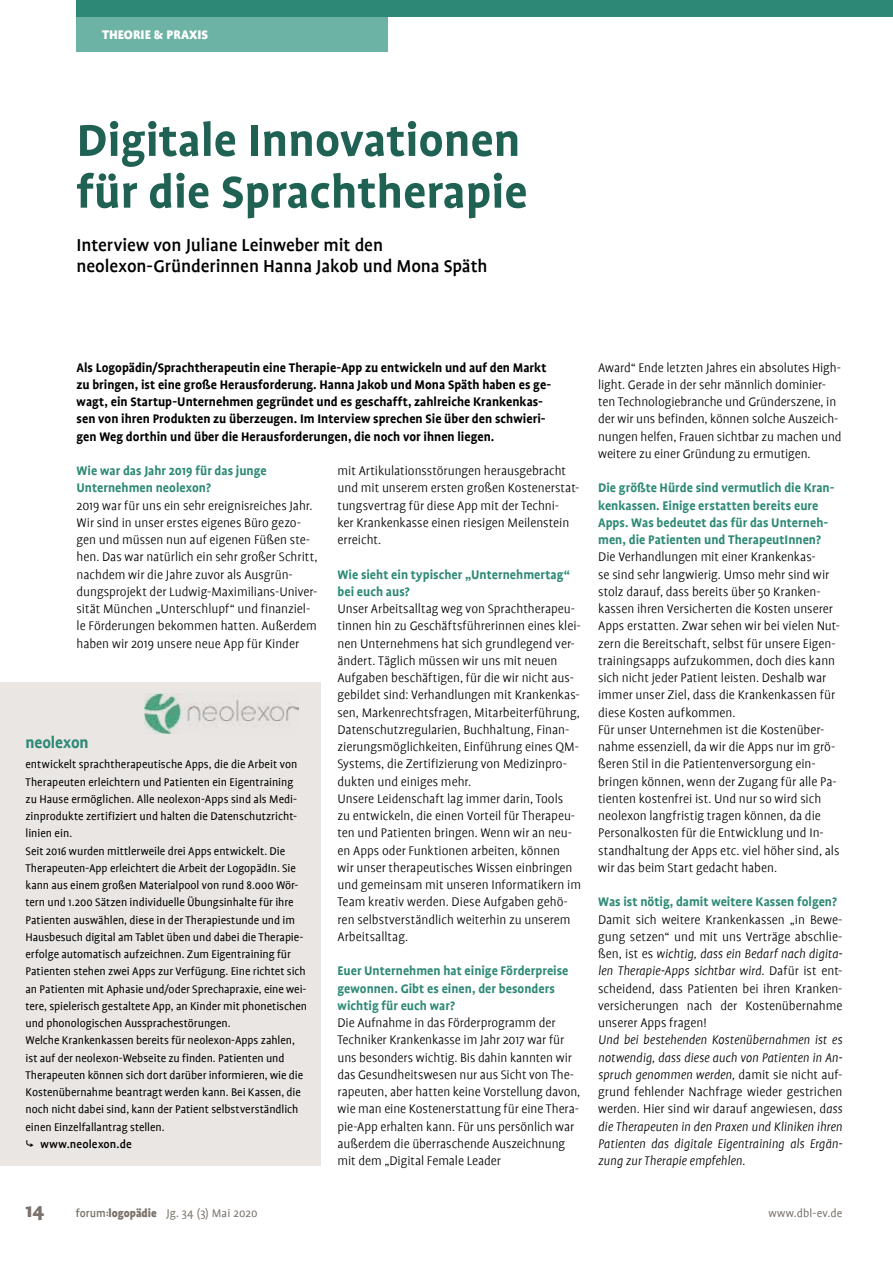
<style>
.page{position:relative;width:893px;height:1263px;background:#fff}
.page>*{position:absolute;margin:0;border:0;box-sizing:border-box;transform-origin:0 0}
.t1{font:700 51px/51.8px "Profile";color:#1f6153}
.t2{font:900 21px "Profile";color:#7b736c}
.t3{font:500 19.5px/21.5px "Profile";letter-spacing:-.005em;color:#000}
.t4{font:700 18px "Profile";letter-spacing:-.01em;color:#2d8976}
.t5{font:300 14.1px/17.2px "Profile";letter-spacing:-.005em;color:#000}
.t6{font:700 14.1px/17.2px "Profile";color:#2d8976}
.t7{font:700 14.1px/17.2px "Profile";color:#000}
.t8{font:italic 300 14.1px/17.2px "Profile";letter-spacing:-.005em;color:#000;text-align:justify}
.t9{font:900 14.1px "Profile";color:#fff}
.t10{font:12.6px/17.2px "Profile";color:#000}
.t11{font:12.6px "Profile";letter-spacing:.01em;color:#7b736c}
.t12{font:500 12.6px "Profile";letter-spacing:.01em;color:#000}
.s1{font-style:italic}
.s2{font-style:normal}
.s3{font-weight:500}
.s4{font-weight:900;font-size:9px}
.s5{font-weight:900}
</style>
<div class="page">
<div style="left:77px;top:0;width:311px;height:51px;background:#6db3a5"></div>
<div style="left:77px;top:0;width:816px;height:17px;background:#2d8976"></div>
<div style="left:0;top:682px;width:320px;height:483px;background:#e9e6e4"></div>
<img style="left:144px;top:693px;width:154px;height:41px">
<p class="t9" style="left:102px;top:27px;width:108px">THEORIE &amp; PRAXIS</p>
<h1 class="t1" style="left:77px;top:114px;width:452px">Digitale Innovationen für die Sprachtherapie</h1>
<h3 class="t3" style="left:77px;top:234px;width:413px">Interview von Juliane Leinweber mit den neolexon-Gründerinnen Hanna Jakob und Mona Späth</h3>
<p class="t7" style="left:77px;top:358px;width:476px">Als Logopädin/Sprachtherapeutin eine Therapie-App zu entwickeln und auf den Markt zu bringen, ist eine große Herausforderung. Hanna Jakob und Mona Späth haben es ge&shy;wagt, ein Startup-Unternehmen gegründet und es geschafft, zahlreiche Krankenkas&shy;sen von ihren Produkten zu überzeugen. Im Interview sprechen Sie über den schwieri&shy;gen Weg dorthin und über die Herausforderungen, die noch vor ihnen liegen.</p>
<p class="t6" style="left:77px;top:462px;width:192px">Wie war das Jahr 2019 für das junge<br>Unternehmen neolexon?</p>
<p class="t5" style="left:77px;top:497px;width:242px">2019 war für uns ein sehr ereignisreiches Jahr.<br>Wir sind in unser erstes eigenes Büro gezo&shy;gen und müssen nun auf eigenen Füßen ste&shy;hen. Das war natürlich ein sehr großer Schritt, nachdem wir die Jahre zuvor als Ausgrün&shy;dungsprojekt der Ludwig-Maximilians-Univer&shy;sität München „Unterschlupf“ und finanziel&shy;le Förderungen bekommen hatten. Außerdem haben wir 2019 unsere neue App für Kinder</p>
<p class="t4" style="left:26px;top:733px;width:65px">neolexon</p>
<p class="t10" style="left:26px;top:756px;width:283px">entwickelt sprachtherapeutische Apps, die die Arbeit von Therapeuten erleichtern und Patienten ein Eigentraining zu Hause ermöglichen. Alle neolexon-Apps sind als Medi&shy;zinprodukte zertifiziert und halten die Datenschutzricht&shy;linien ein.<br>Seit 2016 wurden mittlerweile drei Apps entwickelt. Die Therapeuten-App erleichtert die Arbeit der LogopädIn. Sie kann aus einem großen Materialpool von rund 8.000 Wör&shy;tern und 1.200 Sätzen individuelle Übungsinhalte für ihre Patienten auswählen, diese in der Therapiestunde und im Hausbesuch digital am Tablet üben und dabei die Therapie&shy;erfolge automatisch aufzeichnen. Zum Eigentraining für Patienten stehen zwei Apps zur Verfügung. Eine richtet sich an Patienten mit Aphasie und/oder Sprechapraxie, eine wei&shy;tere, spielerisch gestaltete App, an Kinder mit phonetischen und phonologischen Aussprachestörungen.<br>Welche Krankenkassen bereits für neolexon-Apps zahlen, ist auf der neolexon-Webseite zu finden. Patienten und Therapeuten können sich dort darüber informieren, wie die Kostenübernahme beantragt werden kann. Bei Kassen, die noch nicht dabei sind, kann der Patient selbstverständlich einen Einzelfallantrag stellen.</p>
<p class="t12" style="left:40px;top:1137px;width:93px">www.neolexon.de</p>
<p class="t5" style="left:337px;top:462px;width:243px">mit Artikulationsstörungen herausgebracht und mit unserem ersten großen Kostenerstat&shy;tungsvertrag für diese App mit der Techni-<br>ker Krankenkasse einen riesigen Meilenstein erreicht.</p>
<p class="t6" style="left:337px;top:565px;width:234px">Wie sieht ein typischer „Unternehmertag“ bei euch aus?</p>
<p class="t5" style="left:337px;top:600px;width:245px">Unser Arbeitsalltag weg von Sprachtherapeu&shy;tinnen hin zu Geschäftsführerinnen eines klei&shy;nen Unternehmens hat sich grundlegend ver&shy;ändert. Täglich müssen wir uns mit neuen Aufgaben beschäftigen, für die wir nicht aus&shy;gebildet sind: Verhandlungen mit Krankenkas&shy;sen, Markenrechtsfragen, Mitarbeiterführung, Datenschutzregularien, Buchhaltung, Finan&shy;zierungsmöglichkeiten, Einführung eines QM-Systems, die Zertifizierung von Medizinpro&shy;dukten und einiges mehr.<br>Unsere Leidenschaft lag immer darin, Tools<br>zu entwickeln, die einen Vorteil für Therapeu&shy;ten und Patienten bringen. Wenn wir an neu&shy;en Apps oder Funktionen arbeiten, können<br>wir unser therapeutisches Wissen einbringen und gemeinsam mit unseren Informatikern im Team kreativ werden. Diese Aufgaben gehö&shy;ren selbstverständlich weiterhin zu unserem Arbeitsalltag.</p>
<p class="t6" style="left:337px;top:962px;width:233px">Euer Unternehmen hat einige Förderpreise gewonnen. Gibt es einen, der besonders wichtig für euch war?</p>
<p class="t5" style="left:337px;top:1014px;width:244px">Die Aufnahme in das Förderprogramm der Techniker Krankenkasse im Jahr 2017 war für uns besonders wichtig. Bis dahin kannten wir das Gesundheitswesen nur aus Sicht von The&shy;rapeuten, aber hatten keine Vorstellung davon, wie man eine Kostenerstattung für eine Thera&shy;pie-App erhalten kann. Für uns persönlich war außerdem die überraschende Auszeichnung mit dem „Digital Female Leader</p>
<p class="t5" style="left:598px;top:359px;width:245px">Award“ Ende letzten Jahres ein absolutes High&shy;light. Gerade in der sehr männlich dominier&shy;ten Technologiebranche und Gründerszene, in der wir uns befinden, können solche Auszeich&shy;nungen helfen, Frauen sichtbar zu machen und weitere zu einer Gründung zu ermutigen.</p>
<p class="t6" style="left:598px;top:479px;width:238px">Die größte Hürde sind vermutlich die Kran&shy;kenkassen. Einige erstatten bereits eure Apps. Was bedeutet das für das Unterneh&shy;men, die Patienten und TherapeutInnen?</p>
<p class="t5" style="left:598px;top:548px;width:243px">Die Verhandlungen mit einer Krankenkas-<br>se sind sehr langwierig. Umso mehr sind wir stolz darauf, dass bereits über 50 Kranken&shy;kassen ihren Versicherten die Kosten unserer Apps erstatten. Zwar sehen wir bei vielen Nut&shy;zern die Bereitschaft, selbst für unsere Eigen&shy;trainingsapps aufzukommen, doch dies kann sich nicht jeder Patient leisten. Deshalb war immer unser Ziel, dass die Krankenkassen für diese Kosten aufkommen.<br>Für unser Unternehmen ist die Kostenüber&shy;nahme essenziell, da wir die Apps nur im grö&shy;ßeren Stil in die Patientenversorgung ein&shy;bringen können, wenn der Zugang für alle Pa&shy;tienten kostenfrei ist. Und nur so wird sich neolexon langfristig tragen können, da die Personalkosten für die Entwicklung und In&shy;standhaltung der Apps etc. viel höher sind, als wir das beim Start gedacht haben.</p>
<p class="t6" style="left:598px;top:893px;width:240px">Was ist nötig, damit weitere Kassen folgen?</p>
<p class="t5" style="left:598px;top:911px;width:246px;text-align:justify">Damit sich weitere Krankenkassen „in Bewe&shy;gung setzen“ und mit uns Verträge abschlie&shy;ßen, ist es <span class="s1">wichtig, dass ein Bedarf nach digita&shy;len Therapie-Apps sichtbar wird</span>. Dafür ist ent&shy;scheidend, dass Patienten bei ihren Kranken&shy;versicherungen nach der Kostenübernahme unserer Apps fragen!</p>
<p class="t8" style="left:598px;top:1031px;width:246px">Und bei bestehenden Kostenübernahmen ist es notwendig, dass diese auch von Patienten in An&shy;spruch genommen werden, <span class="s2">damit sie nicht auf&shy;grund fehlender Nachfrage wieder gestrichen werden. Hier sind wir darauf angewiesen, d</span>ass die Therapeuten in den Praxen und Kliniken ihren Patienten das digitale Eigentraining als Ergän&shy;zung zur Therapie empfehlen.</p>
<h2 class="t2" style="left:26px;top:1199px;width:20px">14</h2>
<p class="t11" style="left:76px;top:1206px;width:183px"><span class="s3">forum</span><span class="s4">:</span><span class="s5">logopädie</span> Jg. 34 (3) Mai 2020</p>
<p class="t11" style="left:768px;top:1206px;width:76px">www.dbl-ev.de</p>
</div>
